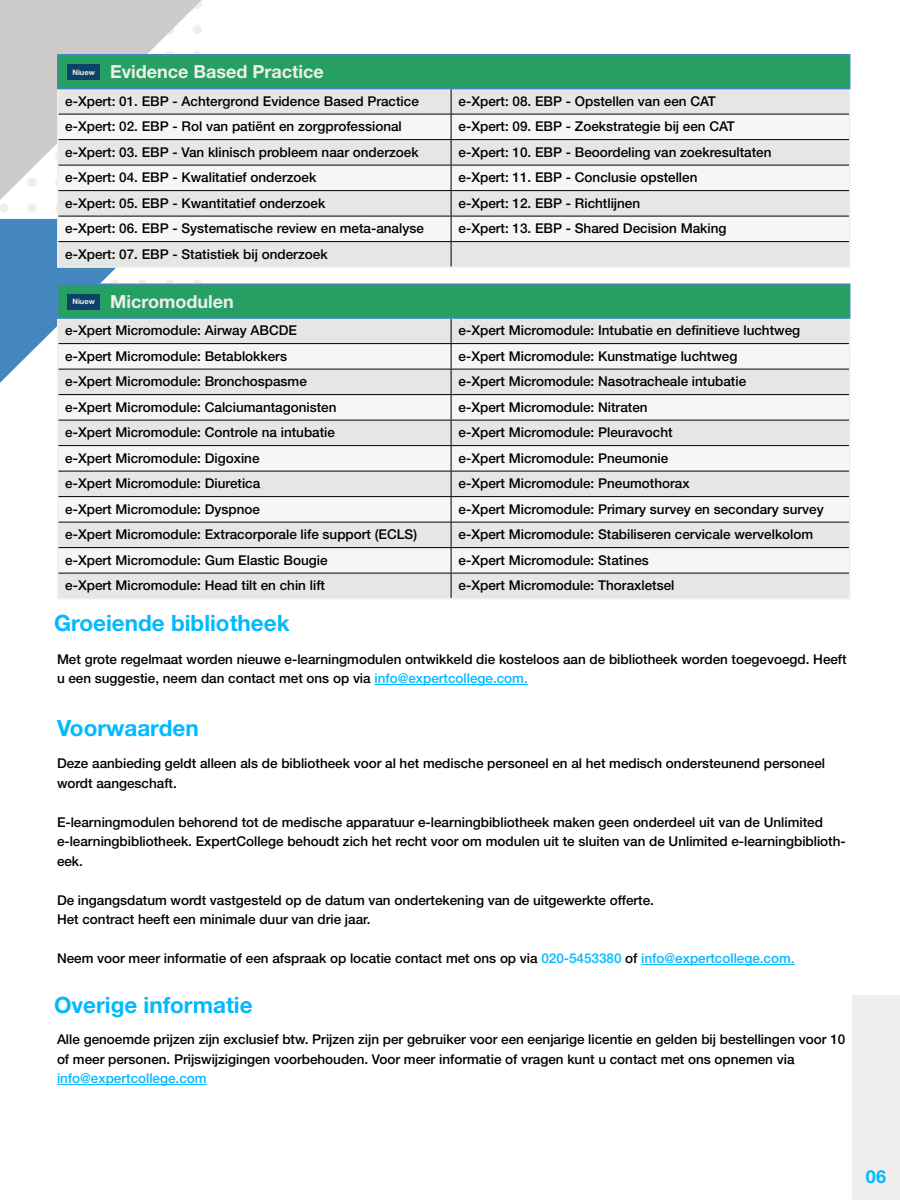
<style>
.page{position:relative;width:900px;height:1200px;background:#fff}
.page>*{position:absolute;margin:0;border:0;box-sizing:border-box;transform-origin:0 0}
.t1{font:700 22.5px "Helvetica Neue LT Std";color:#00b9ff}
.t2{font:700 18px "Helvetica Neue LT Std";color:#efeeed}
.t3{font:700 18px "Helvetica Neue LT Std";color:#00b9ff}
.t4{font:500 13.5px/19.5px "Helvetica Neue LT Std";color:#000}
.t5{font:500 13.5px "Helvetica Neue LT Std";color:#00b9ff}
.t6{font:700 7.5px "Helvetica Neue LT Std";color:#efeeed}
.s1{color:#00b9ff}
</style>
<div class="page">
<div style="left:852px;top:996px;width:48px;height:204px;background:#efeeed"></div>
<div style="left:58px;top:55px;width:792px;height:34px;background:#26a062"></div>
<div style="left:202px;top:89px;width:647px;height:177px;background:#e6e6e5"></div>
<svg style="left:202px;top:115px;width:647px;height:126px;fill:#f7f6f6"></svg>
<svg style="left:849px;top:89px;width:1px;height:177px"></svg>
<hr style="left:57px;top:266px;width:394px;height:2px;background:#efeeed">
<hr style="left:451px;top:266px;width:400px;height:2px;background:#efeeed">
<hr style="left:451px;top:88px;width:400px;height:1px;background:#4487be">
<hr style="left:57px;top:54px;width:394px;height:2px;background:#4487be">
<hr style="left:451px;top:54px;width:400px;height:2px;background:#4487be">
<hr style="left:849px;top:55px;width:1px;height:33px;background:#4487be">
<hr style="left:57px;top:88px;width:394px;height:1px;background:#4487be">
<hr style="left:58px;top:114px;width:393px;height:1px;background:#000">
<hr style="left:451px;top:114px;width:398px;height:1px;background:#000">
<hr style="left:58px;top:139px;width:393px;height:1px;background:#000">
<hr style="left:451px;top:139px;width:398px;height:1px;background:#000">
<hr style="left:58px;top:165px;width:393px;height:1px;background:#000">
<hr style="left:451px;top:165px;width:398px;height:1px;background:#000">
<hr style="left:58px;top:190px;width:393px;height:1px;background:#000">
<hr style="left:451px;top:190px;width:398px;height:1px;background:#000">
<hr style="left:58px;top:216px;width:393px;height:1px;background:#000">
<hr style="left:451px;top:216px;width:398px;height:1px;background:#000">
<hr style="left:58px;top:241px;width:393px;height:1px;background:#000">
<hr style="left:451px;top:241px;width:398px;height:1px;background:#000">
<svg style="left:451px;top:89px;width:1px;height:177px"></svg>
<div style="left:58px;top:284px;width:792px;height:34px;background:#26a062"></div>
<div style="left:202px;top:319px;width:647px;height:279px;background:#e6e6e5"></div>
<svg style="left:202px;top:344px;width:647px;height:229px;fill:#f7f6f6"></svg>
<svg style="left:0;top:0;width:202px;height:598px"></svg>
<svg style="left:849px;top:319px;width:1px;height:279px"></svg>
<hr style="left:57px;top:598px;width:394px;height:1px;background:#efeeed">
<hr style="left:451px;top:598px;width:400px;height:1px;background:#efeeed">
<hr style="left:451px;top:317px;width:400px;height:2px;background:#4487be">
<hr style="left:57px;top:284px;width:394px;height:1px;background:#4487be">
<hr style="left:57px;top:285px;width:1px;height:32px;background:#4487be">
<hr style="left:451px;top:284px;width:400px;height:1px;background:#4487be">
<hr style="left:849px;top:285px;width:1px;height:32px;background:#4487be">
<hr style="left:57px;top:317px;width:394px;height:2px;background:#4487be">
<hr style="left:58px;top:343px;width:393px;height:1px;background:#000">
<hr style="left:451px;top:343px;width:398px;height:1px;background:#000">
<hr style="left:58px;top:369px;width:393px;height:1px;background:#000">
<hr style="left:451px;top:369px;width:398px;height:1px;background:#000">
<hr style="left:58px;top:394px;width:393px;height:1px;background:#000">
<hr style="left:451px;top:394px;width:398px;height:1px;background:#000">
<hr style="left:58px;top:420px;width:393px;height:1px;background:#000">
<hr style="left:451px;top:420px;width:398px;height:1px;background:#000">
<hr style="left:58px;top:445px;width:393px;height:1px;background:#000">
<hr style="left:451px;top:445px;width:398px;height:1px;background:#000">
<hr style="left:58px;top:471px;width:393px;height:1px;background:#000">
<hr style="left:451px;top:471px;width:398px;height:1px;background:#000">
<hr style="left:58px;top:496px;width:393px;height:1px;background:#000">
<hr style="left:451px;top:496px;width:398px;height:1px;background:#000">
<hr style="left:58px;top:522px;width:393px;height:1px;background:#000">
<hr style="left:451px;top:522px;width:398px;height:1px;background:#000">
<hr style="left:58px;top:547px;width:393px;height:1px;background:#000">
<hr style="left:451px;top:547px;width:398px;height:1px;background:#000">
<hr style="left:58px;top:573px;width:393px;height:1px;background:#000">
<hr style="left:451px;top:573px;width:398px;height:1px;background:#000">
<svg style="left:451px;top:319px;width:1px;height:279px"></svg>
<div style="left:68px;top:294px;width:32px;height:15px;background:#0d4168"></div>
<hr style="left:374px;top:684px;width:154px;height:1px;background:#00b9ff">
<hr style="left:57px;top:1084px;width:150px;height:1px;background:#00b9ff">
<hr style="left:641px;top:964px;width:154px;height:1px;background:#00b9ff">
<p class="t2" style="left:110px;top:61px;width:215px">Evidence Based Practice</p>
<p class="t4" style="left:65px;top:91px;width:355px">e-Xpert: 01. EBP - Achtergrond Evidence Based Practice</p>
<p class="t4" style="left:459px;top:91px;width:259px">e-Xpert: 08. EBP - Opstellen van een CAT</p>
<p class="t4" style="left:65px;top:117px;width:338px">e-Xpert: 02. EBP - Rol van patiënt en zorgprofessional</p>
<p class="t4" style="left:459px;top:117px;width:278px">e-Xpert: 09. EBP - Zoekstrategie bij een CAT</p>
<p class="t4" style="left:65px;top:142px;width:355px">e-Xpert: 03. EBP - Van klinisch probleem naar onderzoek</p>
<p class="t4" style="left:459px;top:142px;width:314px">e-Xpert: 10. EBP - Beoordeling van zoekresultaten</p>
<p class="t4" style="left:65px;top:168px;width:253px">e-Xpert: 04. EBP - Kwalitatief onderzoek</p>
<p class="t4" style="left:459px;top:168px;width:240px">e-Xpert: 11. EBP - Conclusie opstellen</p>
<p class="t4" style="left:65px;top:193px;width:262px">e-Xpert: 05. EBP - Kwantitatief onderzoek</p>
<p class="t4" style="left:459px;top:193px;width:183px">e-Xpert: 12. EBP - Richtlijnen</p>
<p class="t4" style="left:65px;top:219px;width:360px">e-Xpert: 06. EBP - Systematische review en meta-analyse</p>
<p class="t4" style="left:459px;top:219px;width:269px">e-Xpert: 13. EBP - Shared Decision Making</p>
<p class="t4" style="left:65px;top:244px;width:264px">e-Xpert: 07. EBP - Statistiek bij onderzoek</p>
<p class="t6" style="left:72px;top:68px;width:24px">Niuew</p>
<p class="t2" style="left:110px;top:290px;width:125px">Micromodulen</p>
<p class="t4" style="left:65px;top:321px;width:233px">e-Xpert Micromodule: Airway ABCDE</p>
<p class="t4" style="left:459px;top:321px;width:343px">e-Xpert Micromodule: Intubatie en definitieve luchtweg</p>
<p class="t4" style="left:65px;top:346px;width:223px">e-Xpert Micromodule: Betablokkers</p>
<p class="t4" style="left:459px;top:346px;width:280px">e-Xpert Micromodule: Kunstmatige luchtweg</p>
<p class="t4" style="left:65px;top:372px;width:243px">e-Xpert Micromodule: Bronchospasme</p>
<p class="t4" style="left:459px;top:372px;width:289px">e-Xpert Micromodule: Nasotracheale intubatie</p>
<p class="t4" style="left:65px;top:397px;width:273px">e-Xpert Micromodule: Calciumantagonisten</p>
<p class="t4" style="left:459px;top:397px;width:191px">e-Xpert Micromodule: Nitraten</p>
<p class="t4" style="left:65px;top:423px;width:271px">e-Xpert Micromodule: Controle na intubatie</p>
<p class="t4" style="left:459px;top:423px;width:216px">e-Xpert Micromodule: Pleuravocht</p>
<p class="t4" style="left:65px;top:448px;width:196px">e-Xpert Micromodule: Digoxine</p>
<p class="t4" style="left:459px;top:448px;width:211px">e-Xpert Micromodule: Pneumonie</p>
<p class="t4" style="left:65px;top:474px;width:197px">e-Xpert Micromodule: Diuretica</p>
<p class="t4" style="left:459px;top:474px;width:233px">e-Xpert Micromodule: Pneumothorax</p>
<p class="t4" style="left:65px;top:499px;width:196px">e-Xpert Micromodule: Dyspnoe</p>
<p class="t4" style="left:459px;top:499px;width:367px">e-Xpert Micromodule: Primary survey en secondary survey</p>
<p class="t4" style="left:65px;top:525px;width:353px">e-Xpert Micromodule: Extracorporale life support (ECLS)</p>
<p class="t4" style="left:459px;top:525px;width:356px">e-Xpert Micromodule: Stabiliseren cervicale wervelkolom</p>
<p class="t4" style="left:65px;top:550px;width:264px">e-Xpert Micromodule: Gum Elastic Bougie</p>
<p class="t4" style="left:459px;top:550px;width:192px">e-Xpert Micromodule: Statines</p>
<p class="t4" style="left:65px;top:576px;width:261px">e-Xpert Micromodule: Head tilt en chin lift</p>
<p class="t4" style="left:459px;top:576px;width:217px">e-Xpert Micromodule: Thoraxletsel</p>
<p class="t6" style="left:72px;top:297px;width:24px">Niuew</p>
<p class="t1" style="left:54px;top:609px;width:237px">Groeiende bibliotheek</p>
<p class="t4" style="left:57px;top:649px;width:791px">Met grote regelmaat worden nieuwe e-learningmodulen ontwikkeld die kosteloos aan de bibliotheek worden toegevoegd. Heeft u een suggestie, neem dan contact met ons op via <span class="s1">info@expertcollege.com.</span></p>
<p class="t1" style="left:57px;top:714px;width:143px">Voorwaarden</p>
<p class="t4" style="left:57px;top:754px;width:770px">Deze aanbieding geldt alleen als de bibliotheek voor al het medische personeel en al het medisch ondersteunend personeel wordt aangeschaft.</p>
<p class="t4" style="left:57px;top:812px;width:790px">E-learningmodulen behorend tot de medische apparatuur e-learningbibliotheek maken geen onderdeel uit van de Unlimited e-learningbibliotheek. ExpertCollege behoudt zich het recht voor om modulen uit te sluiten van de Unlimited e-learningbiblioth&shy;eek.</p>
<p class="t4" style="left:57px;top:890px;width:598px">De ingangsdatum wordt vastgesteld op de datum van ondertekening van de uitgewerkte offerte.</p>
<p class="t4" style="left:57px;top:910px;width:315px">Het contract heeft een minimale duur van drie jaar.</p>
<p class="t4" style="left:57px;top:949px;width:739px">Neem voor meer informatie of een afspraak op locatie contact met ons op via <span class="s1">020-5453380</span> of <span class="s1">info@expertcollege.com.</span></p>
<p class="t1" style="left:54px;top:991px;width:200px">Overige informatie</p>
<p class="t4" style="left:57px;top:1030px;width:790px">Alle genoemde prijzen zijn exclusief btw. Prijzen zijn per gebruiker voor een eenjarige licentie en gelden bij bestellingen voor 10 of meer personen. Prijswijzigingen voorbehouden. Voor meer informatie of vragen kunt u contact met ons opnemen via</p>
<p class="t5" style="left:57px;top:1070px;width:151px">info@expertcollege.com</p>
<p class="t3" style="left:866px;top:1166px;width:22px">06</p>
</div>
